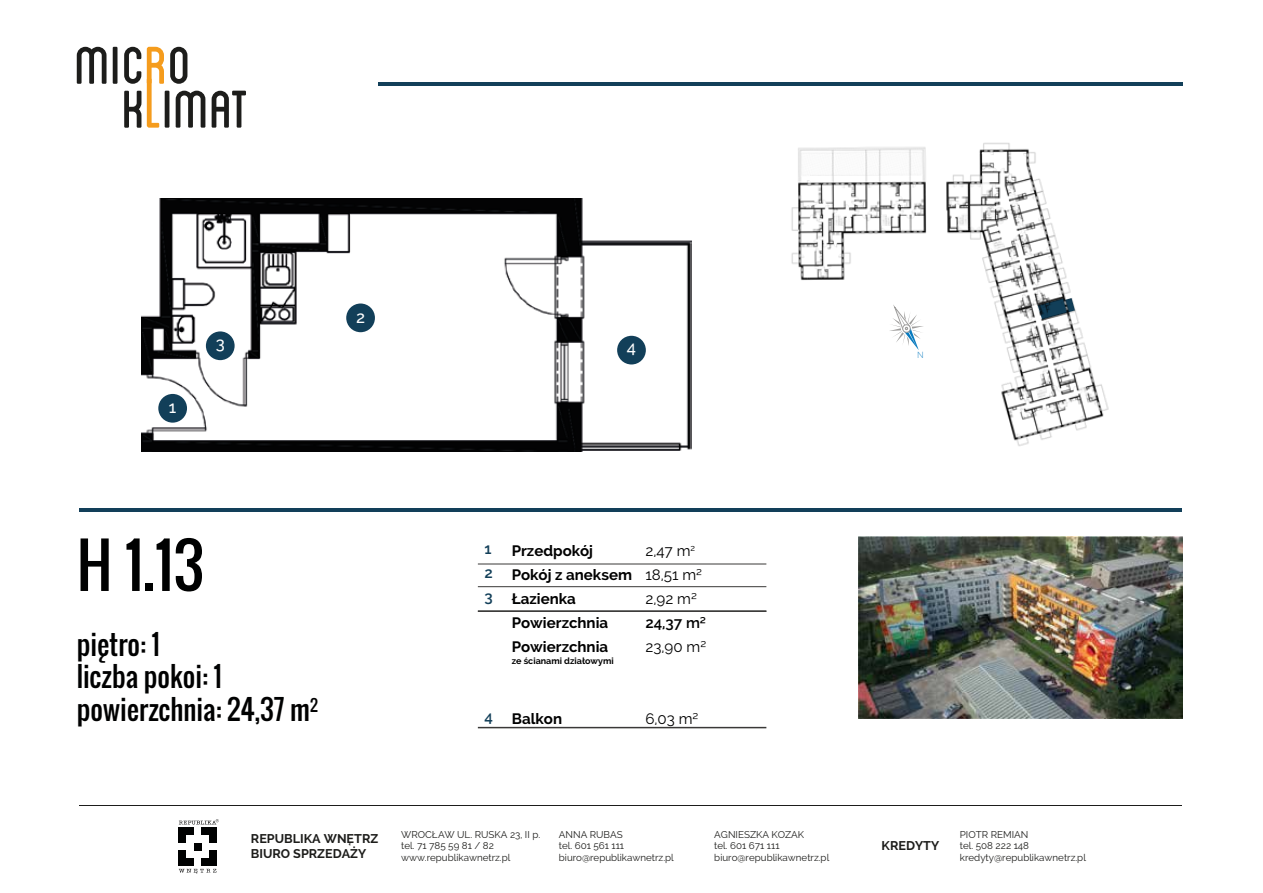
<style>
.page{position:relative;width:1263px;height:893px;background:#fff}
.page>*{position:absolute;margin:0;border:0;box-sizing:border-box;transform-origin:0 0}
.t1{font:60px "Oswald";color:#000101}
.t2{font:27px/32.4px "Oswald";color:#000101}
.t3{font:500 16.65px "Raleway";color:#fff}
.t4{font:700 15px/24px "Raleway";color:#000101}
.t5{font:15px/24px "Raleway";color:#000101}
.t6{font:600 15px "Raleway";color:#000101}
.t7{font:600 15px/24px "Raleway";color:#123f59;text-align:justify}
.t8{font:700 12.6px/15.1px "Raleway";color:#1d1d1b}
.t9{font:9.75px/11.7px "Raleway";color:#1d1d1b}
.t10{font:700 9px "Raleway";color:#000101}
.t11{font:300 8.85px "Lato";color:#077abf}
</style>
<div class="page">
<img style="left:141px;top:198px;width:550px;height:253px">
<img style="left:791px;top:142px;width:318px;height:304px">
<hr style="left:80px;top:805px;width:1102px;height:1px;background:#1d1d1b">
<svg style="left:179px;top:869px;width:37px;height:5px"></svg>
<div style="left:179px;top:828px;width:7px;height:7px;background:#000101"></div>
<div style="left:187px;top:828px;width:7px;height:7px;background:#000101"></div>
<div style="left:202px;top:828px;width:7px;height:7px;background:#000101"></div>
<div style="left:209px;top:828px;width:7px;height:7px;background:#000101"></div>
<div style="left:209px;top:835px;width:7px;height:7px;background:#000101"></div>
<div style="left:179px;top:835px;width:7px;height:8px;background:#000101"></div>
<div style="left:194px;top:843px;width:7px;height:7px;background:#000101"></div>
<div style="left:179px;top:858px;width:7px;height:7px;background:#000101"></div>
<div style="left:187px;top:858px;width:7px;height:7px;background:#000101"></div>
<div style="left:179px;top:851px;width:7px;height:7px;background:#000101"></div>
<div style="left:202px;top:858px;width:7px;height:7px;background:#000101"></div>
<div style="left:209px;top:858px;width:7px;height:7px;background:#000101"></div>
<div style="left:209px;top:851px;width:7px;height:7px;background:#000101"></div>
<svg style="left:179px;top:819px;width:40px;height:5px"></svg>
<img style="left:859px;top:536px;width:324px;height:183px">
<svg style="left:77px;top:47px;width:30px;height:37px"></svg>
<hr style="left:113px;top:47px;width:4px;height:37px;background:#1d1d1b">
<svg style="left:124px;top:91px;width:17px;height:37px"></svg>
<svg style="left:170px;top:47px;width:17px;height:37px"></svg>
<svg style="left:124px;top:47px;width:17px;height:37px"></svg>
<svg style="left:147px;top:47px;width:17px;height:81px"></svg>
<hr style="left:165px;top:91px;width:4px;height:37px;background:#1d1d1b">
<svg style="left:176px;top:91px;width:29px;height:37px"></svg>
<svg style="left:212px;top:91px;width:34px;height:37px"></svg>
<hr style="left:378px;top:83px;width:804px;height:3px;background:#123f59">
<hr style="left:80px;top:509px;width:1102px;height:3px;background:#123f59">
<div style="left:346px;top:303px;width:29px;height:29px;background:#123f59;border-radius:50%"></div>
<div style="left:158px;top:394px;width:29px;height:29px;background:#123f59;border-radius:50%"></div>
<div style="left:206px;top:331px;width:29px;height:29px;background:#123f59;border-radius:50%"></div>
<div style="left:617px;top:336px;width:29px;height:28px;background:#123f59;border-radius:50%"></div>
<hr style="left:478px;top:586px;width:288px;height:1px;background:#3a3938">
<hr style="left:478px;top:564px;width:288px;height:1px;background:#3a3938">
<hr style="left:478px;top:610px;width:288px;height:2px;background:#3a3938">
<hr style="left:478px;top:727px;width:288px;height:1px;background:#3a3938">
<svg style="left:889px;top:305px;width:35px;height:48px"></svg>
<h3 class="t3" style="left:169px;top:398px;width:9px">1</h3>
<h3 class="t3" style="left:356px;top:307px;width:11px">2</h3>
<h3 class="t3" style="left:216px;top:334px;width:11px">3</h3>
<h3 class="t3" style="left:627px;top:338px;width:11px">4</h3>
<h1 class="t1" style="left:77px;top:520px;width:128px">H 1.13</h1>
<h2 class="t2" style="left:77px;top:628px;width:243px">piętro: 1<br>liczba pokoi: 1 powierzchnia: 24,37 m<sup>2</sup></h2>
<h3 class="t7" style="left:484px;top:537px;width:10px">1<br>2<br>3</h3>
<h3 class="t7" style="left:484px;top:705px;width:10px">4</h3>
<h3 class="t4" style="left:512px;top:539px;width:122px">Przedpokój<br>Pokój z aneksem<br>Łazienka<br>Powierzchnia<br>Powierzchnia</h3>
<p class="t10" style="left:512px;top:655px;width:103px">ze ścianami działowymi</p>
<h3 class="t5" style="left:645px;top:538px;width:58px">2,47 m<sup>2<br></sup>18,51 m²<br>2,92 m²</h3>
<h3 class="t6" style="left:645px;top:614px;width:62px">24,37 m²</h3>
<h3 class="t5" style="left:645px;top:634px;width:62px">23,90 m²</h3>
<h3 class="t4" style="left:512px;top:707px;width:52px">Balkon</h3>
<h3 class="t5" style="left:645px;top:706px;width:55px">6,03 m²</h3>
<p class="t11" style="left:917px;top:349px;width:8px">N</p>
<p class="t8" style="left:251px;top:831px;width:129px">REPUBLIKA WNĘTRZ<br>BIURO SPRZEDAŻY</p>
<p class="t9" style="left:401px;top:828px;width:141px">WROCŁAW UL. RUSKA 23, II p. tel. 71 785 59 81 / 82 www.republikawnetrz.pl</p>
<p class="t9" style="left:714px;top:828px;width:116px">AGNIESZKA KOZAK<br>tel. 601 671 111 biuro@republikawnetrz.pl</p>
<p class="t9" style="left:559px;top:828px;width:116px">ANNA RUBAS<br>tel. 601 561 111 biuro@republikawnetrz.pl</p>
<p class="t9" style="left:960px;top:828px;width:128px">PIOTR REMIAN<br>tel. 508 222 148 kredyty@republikawnetrz.pl</p>
<p class="t8" style="left:882px;top:838px;width:59px">KREDYTY</p>
</div>
